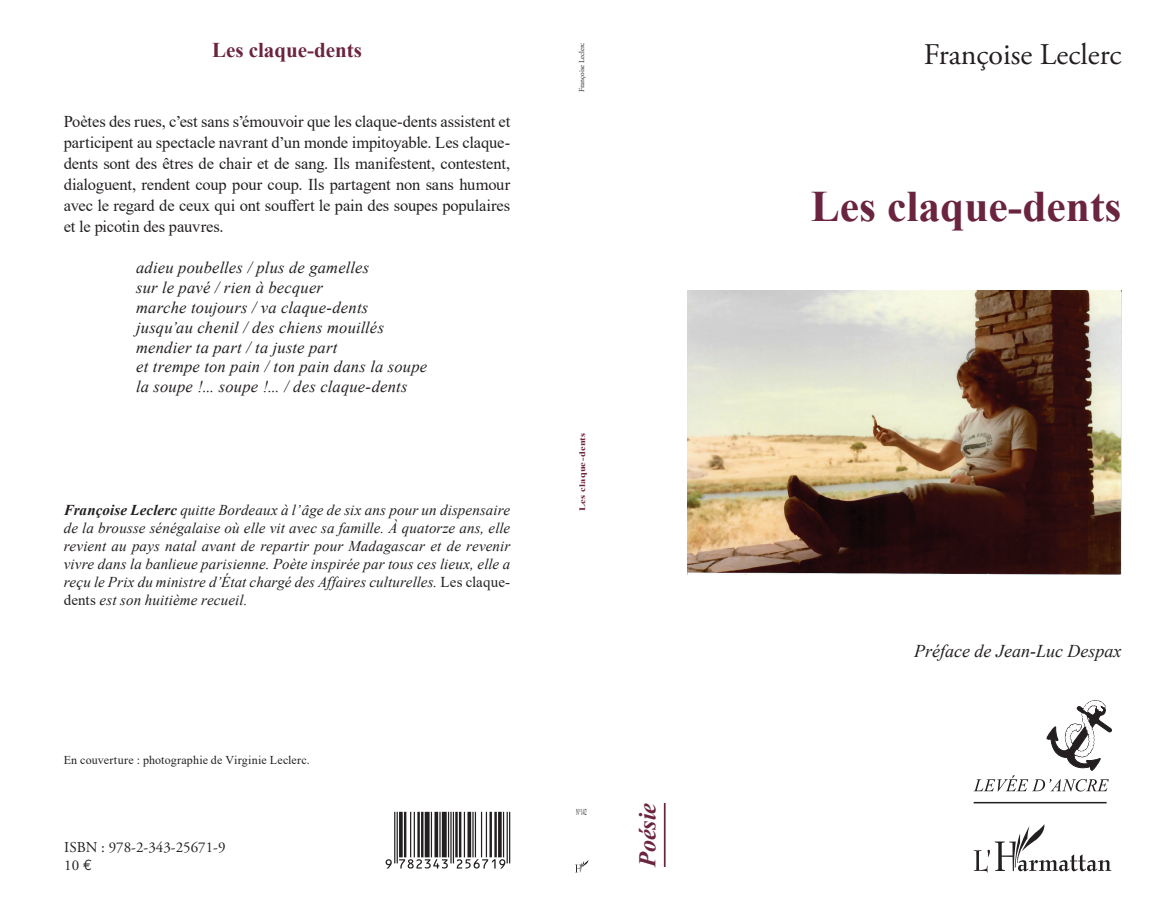
<style>
.page{position:relative;width:1163px;height:915px;background:#fff}
.page>*{position:absolute;margin:0;border:0;box-sizing:border-box;transform-origin:0 0}
.t1{font:700 43.5px "Times New Roman";color:#6b243f}
.t2{font:30px "Adobe Garamond Pro";color:#231f20}
.t3{font:italic 700 24px "Times New Roman";color:#6b243f}
.t4{font:700 21px "Times New Roman";color:#6b243f}
.t5{font:italic 18px "Times New Roman";color:#231f20}
.t6{font:16.5px/21px "Times New Roman";letter-spacing:-.01em;color:#231f20;text-align:justify}
.t7{font:italic 16.5px/19.8px "Times New Roman";letter-spacing:.015em;color:#231f20}
.t8{font:italic 15px/18px "Times New Roman";letter-spacing:.005em;color:#231f20;text-align:justify}
.t9{font:15px/18px "Adobe Garamond Pro";color:#231f20}
.t10{font:12px "Times New Roman";letter-spacing:.015em;color:#231f20}
.t11{font:9px "Times New Roman";color:#231f20;scale:.45 1}
.t12{font:700 8.4px "Times New Roman";letter-spacing:.02em;color:#6b243f;scale:1.25 1}
.t13{font:7.5px "Adobe Garamond Pro";color:#231f20}
.s1{font-weight:700}
.s2{font-style:normal}
.s3{font-family:"Euro Mono Std"}
</style>
<div class="page">
<svg style="left:575px;top:860px;width:13px;height:12px"></svg>
<hr style="left:664px;top:802px;width:2px;height:64px;background:#6b243f">
<img style="left:688px;top:290px;width:433px;height:284px">
<svg style="left:386px;top:811px;width:124px;height:57px"></svg>
<svg style="left:973px;top:700px;width:139px;height:91px"></svg>
<hr style="left:974px;top:801px;width:133px;height:2px;background:#231f20">
<svg style="left:974px;top:824px;width:137px;height:48px"></svg>
<h3 class="t4" style="left:212px;top:35px;width:151px">Les claque-dents</h3>
<p class="t6" style="left:64px;top:111px;width:448px">Poètes des rues, c’est sans s’émouvoir que les claque-dents assistent et participent au spectacle navrant d’un monde impitoyable. Les claque&shy;dents sont des êtres de chair et de sang. Ils manifestent, contestent, dialoguent, rendent coup pour coup. Ils partagent non sans humour avec le regard de ceux qui ont souffert le pain des soupes populaires et le picotin des pauvres.</p>
<p class="t7" style="left:136px;top:257px;width:293px">adieu poubelles / plus de gamelles<br>sur le pavé / rien à becquer<br>marche toujours / va claque-dents jusqu’au chenil / des chiens mouillés mendier ta part / ta juste part<br>et trempe ton pain / ton pain dans la soupe la soupe !... soupe !... / des claque-dents</p>
<p class="t8" style="left:64px;top:500px;width:448px"><span class="s1">Françoise Leclerc</span> quitte Bordeaux à l’âge de six ans pour un dispensaire de la brousse sénégalaise où elle vit avec sa famille. À quatorze ans, elle revient au pays natal avant de repartir pour Madagascar et de revenir vivre dans la banlieue parisienne. Poète inspirée par tous ces lieux, elle a reçu le Prix du ministre d’État chargé des Affaires culturelles. <span class="s2">Les claque&shy;dents</span> est son huitième recueil.</p>
<p class="t10" style="left:64px;top:751px;width:247px">En couverture : photographie de Virginie Leclerc.</p>
<p class="t9" style="left:64px;top:838px;width:163px">ISBN : 978-2-343-25671-9<br>10 <span class="s3">€</span></p>
<p class="t13" style="left:577px;top:92px;width:51px;rotate:-90deg">Françoise Leclerc</p>
<p class="t12" style="left:576px;top:510px;width:64px;rotate:-90deg">Les claque-dents</p>
<p class="t11" style="left:576px;top:805px;width:25px">N°142</p>
<h3 class="t3" style="left:631px;top:866px;width:65px;rotate:-90deg">Poésie</h3>
<h2 class="t2" style="left:924px;top:37px;width:199px">Françoise Leclerc</h2>
<h1 class="t1" style="left:811px;top:177px;width:312px">Les claque-dents</h1>
<p class="t5" style="left:914px;top:638px;width:209px">Préface de Jean-Luc Despax</p>
</div>
